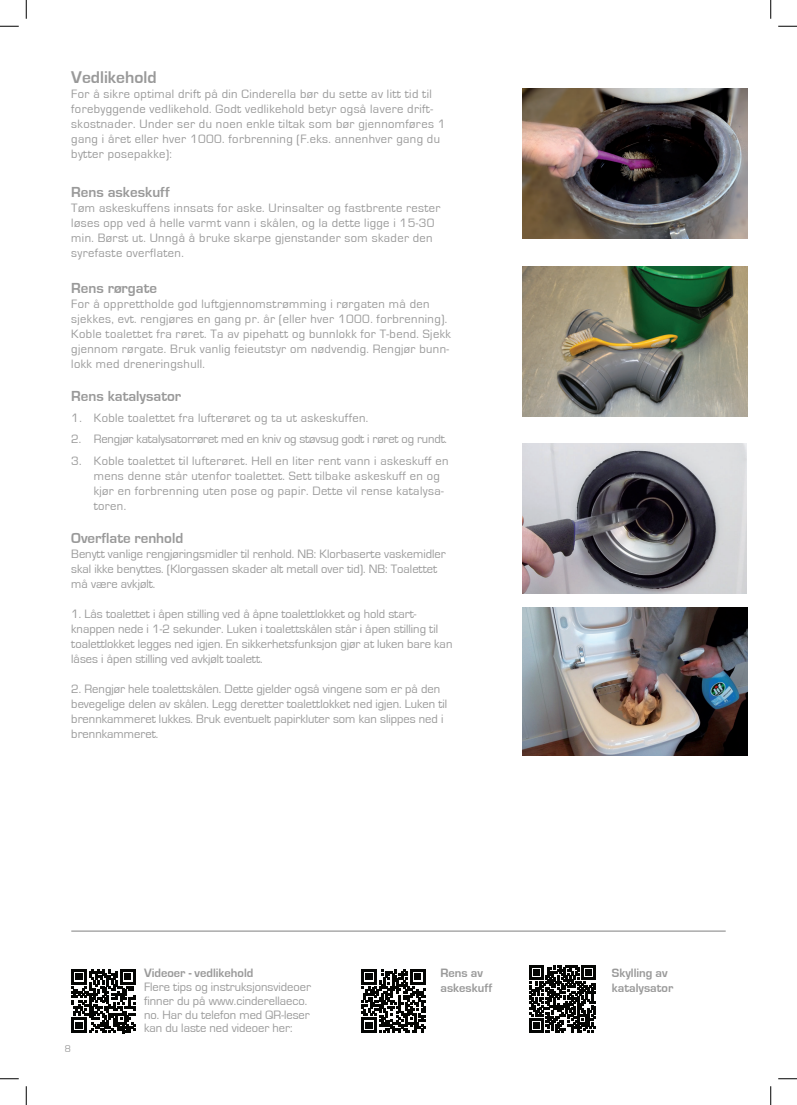
<style>
.page{position:relative;width:797px;height:1105px;background:#fff}
.page>*{position:absolute;margin:0;border:0;box-sizing:border-box;transform-origin:0 0}
.t1{font:700 17.5px "Eurostile";color:#999}
.t2{font:700 15px "Eurostile";color:#999}
.t3{font:12.5px/15px "Eurostile";letter-spacing:.03em;color:#999}
.t4{font:12.5px/15px "Eurostile";color:#999}
.t5{font:12.5px "Eurostile";letter-spacing:-.01em;color:#999}
.t6{font:700 12.5px/15px "Eurostile";color:#999}
.t7{font:10px "Eurostile";color:#999}
</style>
<div class="page">
<img style="left:522px;top:88px;width:225px;height:150px">
<img style="left:522px;top:266px;width:225px;height:150px">
<img style="left:522px;top:444px;width:224px;height:150px">
<img style="left:522px;top:607px;width:225px;height:148px">
<svg style="left:71px;top:969px;width:64px;height:64px"></svg>
<hr style="left:71px;top:930px;width:654px;height:2px;background:#999">
<svg style="left:529px;top:966px;width:66px;height:66px"></svg>
<svg style="left:361px;top:969px;width:64px;height:64px"></svg>
<svg style="left:0;top:25px;width:19px;height:2px"></svg>
<svg style="left:778px;top:25px;width:19px;height:2px"></svg>
<svg style="left:0;top:1078px;width:19px;height:1px"></svg>
<svg style="left:778px;top:1078px;width:19px;height:1px"></svg>
<svg style="left:25px;top:0;width:2px;height:19px"></svg>
<svg style="left:25px;top:1086px;width:2px;height:19px"></svg>
<svg style="left:770px;top:0;width:1px;height:19px"></svg>
<svg style="left:770px;top:1086px;width:1px;height:19px"></svg>
<p class="t1" style="left:71px;top:68px;width:87px">Vedlikehold</p>
<p class="t3" style="left:71px;top:87px;width:376px">For å sikre optimal drift på din Cinderella bør du sette av litt tid til forebyggende vedlikehold. Godt vedlikehold betyr også lavere drift&shy;skostnader. Under ser du noen enkle tiltak som bør gjennomføres 1 gang i året eller hver 1000. forbrenning (F.eks. annenhver gang du bytter posepakke):</p>
<p class="t2" style="left:71px;top:184px;width:100px">Rens askeskuff</p>
<p class="t3" style="left:71px;top:201px;width:371px">Tøm askeskuffens innsats for aske. Urinsalter og fastbrente rester løses opp ved å helle varmt vann i skålen, og la dette ligge i 15-30 min. Børst ut. Unngå å bruke skarpe gjenstander som skader den syrefaste overflaten.</p>
<p class="t2" style="left:71px;top:280px;width:87px">Rens rørgate</p>
<p class="t3" style="left:71px;top:297px;width:381px">For å opprettholde god luftgjennomstrømming i rørgaten må den sjekkes, evt. rengjøres en gang pr. år (eller hver 1000. forbrenning).<br>Koble toalettet fra røret. Ta av pipehatt og bunnlokk for T-bend. Sjekk gjennom rørgate. Bruk vanlig feieutstyr om nødvendig. Rengjør bunn&shy;lokk med dreneringshull.</p>
<p class="t2" style="left:71px;top:388px;width:111px">Rens katalysator</p>
<p class="t3" style="left:71px;top:411px;width:298px">1. Koble toalettet fra lufterøret og ta ut askeskuffen.</p>
<p class="t5" style="left:71px;top:433px;width:377px">2. Rengjør katalysatorrøret med en kniv og støvsug godt i røret og rundt.</p>
<p class="t3" style="left:94px;top:453px;width:356px;text-indent:-22px">3. Koble toalettet til lufterøret. Hell en liter rent vann i askeskuff en mens denne står utenfor toalettet. Sett tilbake askeskuff en og kjør en forbrenning uten pose og papir. Dette vil rense katalysa&shy;toren.</p>
<p class="t2" style="left:71px;top:530px;width:113px">Overflate renhold</p>
<p class="t4" style="left:71px;top:546px;width:376px">Benytt vanlige rengjøringsmidler til renhold. NB: Klorbaserte vaskemidler skal ikke benyttes. (Klorgassen skader alt metall over tid). NB: Toalettet må være avkjølt.</p>
<p class="t4" style="left:71px;top:606px;width:382px">1. Lås toalettet i åpen stilling ved å åpne toalettlokket og hold start&shy;knappen nede i 1-2 sekunder. Luken i toalettskålen står i åpen stilling til toalettlokket legges ned igjen. En sikkerhetsfunksjon gjør at luken bare kan låses i åpen stilling ved avkjølt toalett.</p>
<p class="t4" style="left:71px;top:681px;width:377px">2. Rengjør hele toalettskålen. Dette gjelder også vingene som er på den bevegelige delen av skålen. Legg deretter toalettlokket ned igjen. Luken til brennkammeret lukkes. Bruk eventuelt papirkluter som kan slippes ned i brennkammeret.</p>
<p class="t7" style="left:65px;top:1043px;width:8px">8</p>
<p class="t6" style="left:144px;top:966px;width:111px">Videoer - vedlikehold</p>
<p class="t4" style="left:144px;top:980px;width:168px;line-height:13.8px">Flere tips og instruksjonsvideoer finner du på www.cinderellaeco. no. Har du telefon med QR-leser kan du laste ned videoer her:</p>
<p class="t6" style="left:440px;top:966px;width:53px">Rens av askeskuff</p>
<p class="t6" style="left:612px;top:966px;width:57px">Skylling av</p>
<p class="t6" style="left:612px;top:981px;width:63px">katalysator</p>
</div>
